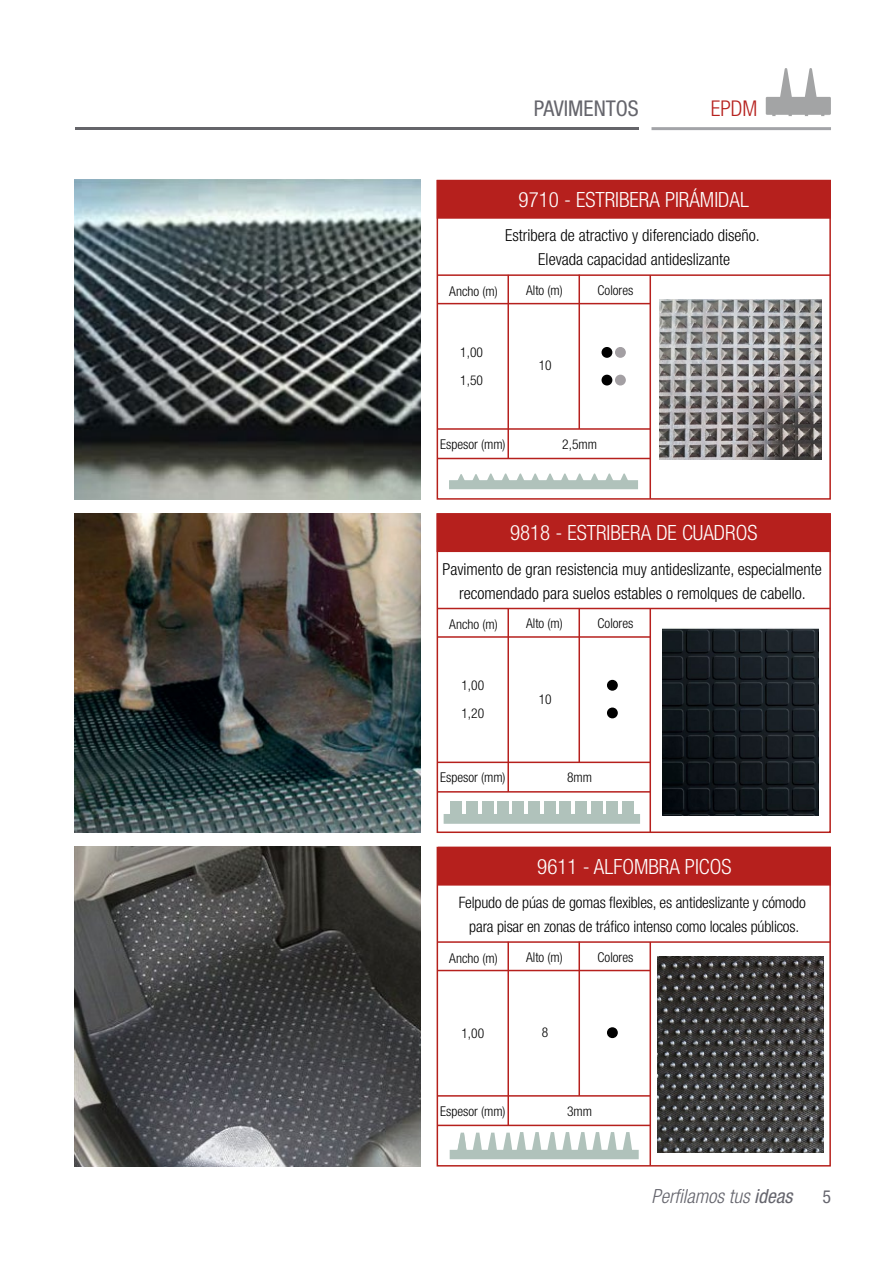
<style>
.page{position:relative;width:893px;height:1263px;background:#fff}
.page>*{position:absolute;margin:0;border:0;box-sizing:border-box;transform-origin:0 0}
.t1{font:condensed 21.75px "Helvetica Neue LT Std";color:#65656c}
.t2{font:300 condensed 21.75px "Helvetica Neue LT Std";color:#b6211e}
.t3{font:300 condensed 21px "Helvetica Neue LT Std";color:#fff}
.t4{font:italic 300 condensed 19.5px "Helvetica Neue LT Std";color:#65656d}
.t5{font:condensed 18px "Helvetica Neue LT Std";color:#65656e}
.t6{font:300 condensed 16.5px/24px "Helvetica Neue LT Std";color:#000;text-align:center}
.t7{font:300 condensed 15.75px/24px "Helvetica Neue LT Std";letter-spacing:-.01em;color:#000;text-align:center}
.t8{font:300 condensed 13.5px/27.6px "Helvetica Neue LT Std";color:#000}
.s1{font-weight:400}
</style>
<div class="page">
<div style="left:437px;top:513px;width:394px;height:320px;border:2px solid #b6201b"></div>
<hr style="left:437px;top:608px;width:393px;height:1px;background:#b6201d">
<div style="left:437px;top:514px;width:393px;height:37px;background:#b6201d"></div>
<div style="left:437px;top:513px;width:394px;height:39px;border:2px solid #b6201d"></div>
<hr style="left:437px;top:636px;width:213px;height:2px;background:#b6201d">
<hr style="left:649px;top:608px;width:2px;height:224px;background:#b6201d">
<hr style="left:437px;top:761px;width:213px;height:2px;background:#b6201d">
<hr style="left:437px;top:791px;width:213px;height:2px;background:#b6201d">
<hr style="left:507px;top:608px;width:2px;height:184px;background:#b6201d">
<hr style="left:578px;top:608px;width:2px;height:154px;background:#b6201d">
<div style="left:608px;top:681px;width:9px;height:9px;background:#000;border-radius:50%"></div>
<div style="left:607px;top:680px;width:11px;height:11px;border:2px solid #000;border-radius:50%"></div>
<div style="left:608px;top:708px;width:9px;height:10px;background:#000;border-radius:50%"></div>
<div style="left:607px;top:707px;width:11px;height:11px;border:2px solid #000;border-radius:50%"></div>
<div style="left:437px;top:180px;width:394px;height:320px;border:2px solid #b6201b"></div>
<hr style="left:437px;top:274px;width:393px;height:2px;background:#b6201d">
<div style="left:437px;top:181px;width:393px;height:37px;background:#b6201d"></div>
<div style="left:437px;top:180px;width:394px;height:39px;border:2px solid #b6201d"></div>
<hr style="left:437px;top:303px;width:213px;height:1px;background:#b6201d">
<hr style="left:649px;top:275px;width:2px;height:224px;background:#b6201d">
<hr style="left:437px;top:428px;width:213px;height:2px;background:#b6201d">
<hr style="left:437px;top:458px;width:213px;height:1px;background:#b6201d">
<hr style="left:507px;top:275px;width:2px;height:184px;background:#b6201d">
<hr style="left:578px;top:275px;width:2px;height:154px;background:#b6201d">
<div style="left:602px;top:348px;width:10px;height:9px;background:#000;border-radius:50%"></div>
<div style="left:601px;top:347px;width:11px;height:11px;border:2px solid #000;border-radius:50%"></div>
<div style="left:616px;top:348px;width:9px;height:9px;background:#a39fa3;border-radius:50%"></div>
<div style="left:615px;top:347px;width:11px;height:11px;border:2px solid #a39fa3;border-radius:50%"></div>
<div style="left:602px;top:375px;width:10px;height:10px;background:#000;border-radius:50%"></div>
<div style="left:601px;top:375px;width:11px;height:10px;border:2px solid #000;border-radius:50%"></div>
<div style="left:616px;top:375px;width:9px;height:10px;background:#a39fa3;border-radius:50%"></div>
<div style="left:615px;top:375px;width:11px;height:10px;border:2px solid #a39fa3;border-radius:50%"></div>
<div style="left:437px;top:847px;width:394px;height:319px;border:2px solid #b6201b"></div>
<hr style="left:437px;top:941px;width:393px;height:2px;background:#b6201d">
<div style="left:439px;top:847px;width:391px;height:38px;background:#b6201d"></div>
<hr style="left:437px;top:970px;width:213px;height:1px;background:#b6201d">
<hr style="left:649px;top:942px;width:2px;height:224px;background:#b6201d">
<hr style="left:437px;top:1095px;width:213px;height:2px;background:#b6201d">
<hr style="left:437px;top:1125px;width:213px;height:1px;background:#b6201d">
<hr style="left:507px;top:942px;width:2px;height:183px;background:#b6201d">
<hr style="left:578px;top:941px;width:2px;height:155px;background:#b6201d">
<div style="left:608px;top:1028px;width:9px;height:9px;background:#000;border-radius:50%"></div>
<div style="left:607px;top:1027px;width:11px;height:11px;border:2px solid #000;border-radius:50%"></div>
<img style="left:660px;top:299px;width:162px;height:160px">
<img style="left:662px;top:628px;width:156px;height:188px">
<img style="left:657px;top:956px;width:167px;height:197px">
<img style="left:75px;top:847px;width:345px;height:319px">
<div style="left:444px;top:814px;width:196px;height:10px;background:#b0c2bb;border:2px solid #b0c2bb"></div>
<div style="left:451px;top:801px;width:11px;height:18px;background:#b0c2bb"></div>
<div style="left:467px;top:801px;width:11px;height:18px;background:#b0c2bb"></div>
<div style="left:482px;top:801px;width:11px;height:18px;background:#b0c2bb"></div>
<div style="left:497px;top:801px;width:11px;height:18px;background:#b0c2bb"></div>
<div style="left:575px;top:801px;width:11px;height:18px;background:#b0c2bb"></div>
<div style="left:591px;top:801px;width:11px;height:18px;background:#b0c2bb"></div>
<div style="left:607px;top:801px;width:11px;height:18px;background:#b0c2bb"></div>
<div style="left:623px;top:801px;width:11px;height:18px;background:#b0c2bb"></div>
<div style="left:512px;top:801px;width:11px;height:18px;background:#b0c2bb"></div>
<div style="left:528px;top:801px;width:11px;height:18px;background:#b0c2bb"></div>
<div style="left:544px;top:801px;width:11px;height:18px;background:#b0c2bb"></div>
<div style="left:560px;top:801px;width:11px;height:18px;background:#b0c2bb"></div>
<div style="left:449px;top:480px;width:189px;height:9px;background:#b0c2bb;border:2px solid #b0c2bb"></div>
<svg style="left:454px;top:473px;width:178px;height:16px"></svg>
<div style="left:450px;top:1150px;width:189px;height:9px;background:#b0c2bb"></div>
<svg style="left:457px;top:1132px;width:176px;height:21px"></svg>
<img style="left:75px;top:513px;width:345px;height:320px">
<img style="left:75px;top:180px;width:345px;height:320px">
<hr style="left:75px;top:127px;width:564px;height:3px;background:#65656a">
<hr style="left:651px;top:127px;width:180px;height:3px;background:#a3a4a8">
<svg style="left:766px;top:68px;width:65px;height:48px"></svg>
<h1 class="t1" style="left:534px;top:96px;width:107px">PAVIMENTOS</h1>
<h1 class="t2" style="left:711px;top:96px;width:48px">EPDM</h1>
<p class="t3" style="left:519px;top:187px;width:232px">9710 - ESTRIBERA PIRÁMIDAL</p>
<p class="t8" style="left:449px;top:277px;width:50px">Ancho (m)</p>
<p class="t6" style="left:505px;top:223px;width:256px">Estribera de atractivo y diferenciado diseño.<br>Elevada capacidad antideslizante</p>
<p class="t8" style="left:526px;top:276px;width:38px">Alto (m)</p>
<p class="t8" style="left:598px;top:276px;width:37px">Colores</p>
<p class="t8" style="left:460px;top:339px;width:24px">1,00<br>1,50</p>
<p class="t8" style="left:539px;top:351px;width:14px">10</p>
<p class="t8" style="left:440px;top:430px;width:67px">Espesor (mm)</p>
<p class="t8" style="left:562px;top:430px;width:36px">2,5mm</p>
<p class="t3" style="left:510px;top:521px;width:249px">9818 - ESTRIBERA DE CUADROS</p>
<p class="t6" style="left:442px;top:556px;width:381px">Pavimento de gran resistencia muy antideslizante, especialmente recomendado para suelos estables o remolques de cabello.</p>
<p class="t8" style="left:449px;top:610px;width:50px">Ancho (m)</p>
<p class="t8" style="left:461px;top:671px;width:24px">1,00<br>1,20</p>
<p class="t8" style="left:440px;top:763px;width:67px">Espesor (mm)</p>
<p class="t8" style="left:526px;top:609px;width:38px">Alto (m)</p>
<p class="t8" style="left:598px;top:609px;width:37px">Colores</p>
<p class="t8" style="left:539px;top:685px;width:14px">10</p>
<p class="t8" style="left:567px;top:763px;width:27px">8mm</p>
<p class="t3" style="left:537px;top:854px;width:196px">9611 - ALFOMBRA PICOS</p>
<p class="t7" style="left:459px;top:890px;width:348px">Felpudo de púas de gomas flexibles, es antideslizante y cómodo para pisar en zonas de tráfico intenso como locales públicos.</p>
<p class="t8" style="left:449px;top:944px;width:50px">Ancho (m)</p>
<p class="t8" style="left:526px;top:943px;width:38px">Alto (m)</p>
<p class="t8" style="left:598px;top:943px;width:37px">Colores</p>
<p class="t8" style="left:461px;top:1019px;width:24px">1,00</p>
<p class="t8" style="left:542px;top:1018px;width:8px">8</p>
<p class="t8" style="left:440px;top:1097px;width:67px">Espesor (mm)</p>
<p class="t8" style="left:567px;top:1097px;width:27px">3mm</p>
<p class="t4" style="left:652px;top:1185px;width:147px">Perfilamostus<span class="s1">ideas</span></p>
<p class="t5" style="left:822px;top:1186px;width:10px">5</p>
</div>
